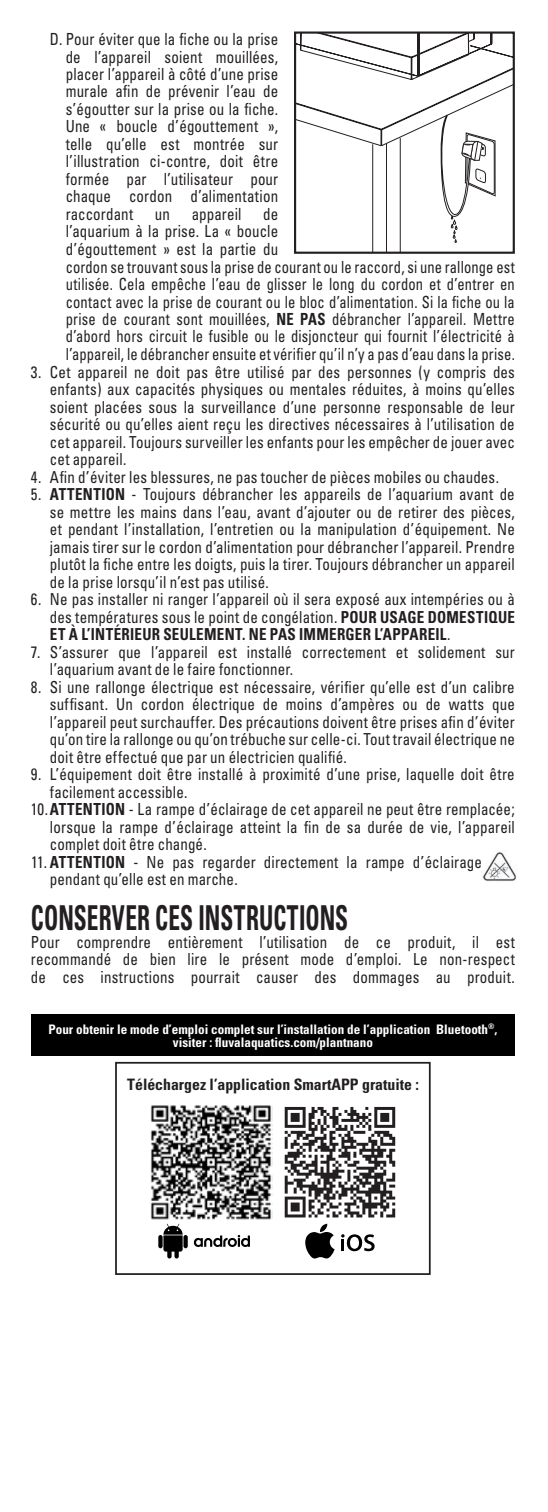
<style>
.page{position:relative;width:548px;height:1512px;background:#fff}
.page>*{position:absolute;margin:0;border:0;box-sizing:border-box;transform-origin:0 0}
.t1{font:700 condensed 34.3px "Univers";letter-spacing:.005em;color:#231f20;scale:.68 1}
.t2{font:condensed 16.62px/17.5px "Univers";letter-spacing:.01em;color:#231f20;text-align:justify;scale:.9 1}
.t3{font:condensed 16.45px/17.5px "Univers";letter-spacing:.01em;color:#231f20;text-align:justify;scale:.91 1}
.t4{font:700 condensed 15.75px "Univers";color:#231f20}
.t5{font:700 condensed 13.12px/13.1px "Univers";color:#fff;text-align:center}
.s1{font-weight:700}
.s2{font-size:16.45px}
.s3{font-size:16.62px}
</style>
<div class="page">
<hr style="left:399px;top:138px;width:1px;height:115px;background:#231f20">
<hr style="left:385px;top:144px;width:1px;height:109px;background:#231f20">
<hr style="left:372px;top:144px;width:1px;height:109px;background:#231f20">
<svg style="left:297px;top:35px;width:214px;height:208px"></svg>
<div style="left:294px;top:32px;width:220px;height:222px;border:2px solid #231f20"></div>
<div style="left:31px;top:1014px;width:483px;height:41px;background:#000"></div>
<div style="left:115px;top:1062px;width:315px;height:213px;border:2px solid #231f20"></div>
<img style="left:150px;top:1105px;width:122px;height:115px">
<svg style="left:284px;top:1107px;width:111px;height:110px"></svg>
<svg style="left:183px;top:1235px;width:4px;height:13px"></svg>
<svg style="left:158px;top:1235px;width:4px;height:13px"></svg>
<svg style="left:163px;top:1224px;width:19px;height:35px"></svg>
<svg style="left:194px;top:1235px;width:56px;height:12px"></svg>
<svg style="left:305px;top:1224px;width:29px;height:35px"></svg>
<svg style="left:341px;top:1234px;width:33px;height:17px"></svg>
<img style="left:482px;top:852px;width:34px;height:30px">
<p class="t2" style="left:66px;top:30px;width:237px;text-indent:-16px">D. Pour éviter que la fiche ou la prise de l’appareil soient mouillées, placer l’appareil à côté d’une prise murale afin de prévenir l’eau de s’égoutter sur la prise ou la fiche.<br>Une « boucle d’égouttement », telle qu’elle est montrée sur l’illustration ci-contre, doit être formée par l’utilisateur pour chaque cordon d’alimentation raccordant</p>
<p class="t2" style="left:66px;top:205px;width:500px;text-align:left;text-indent:197px">de<br>l’aquarium à la prise. La « boucle<br>d’égouttement » est la partie du<br>cordon se trouvant sous la prise de courant ou le raccord, si une rallonge est utilisée. Cela empêche l’eau de glisser le long du cordon et d’entrer en contact avec la prise de courant ou le bloc d’alimentation. Si la fiche ou la prise de courant sont mouillées, <span class="s1">NE PAS</span> débrancher l’appareil. Mettre d’abord hors circuit le fusible ou le disjoncteur qui fournit l’électricité à l’appareil, le débrancher ensuite et vérifier qu’il n’y a pas d’eau dans la prise<span class="s2">.</span></p>
<p class="t3" style="left:50px;top:363px;width:512px;text-indent:-19px">3. Cet appareil ne doit pas être utilisé par des personnes (y compris des enfants) aux capacités physiques ou mentales réduites, à moins qu’elles soient placées sous la surveillance d’une personne responsable de leur sécurité ou qu’elles aient reçu les directives nécessaires à l’utilisation de cet appareil. Toujours surveiller les enfants pour les empêcher de jouer avec cet appareil.</p>
<p class="t3" style="left:31px;top:468px;width:515px">4. Afin d’éviter les blessures, ne pas toucher de pièces mobiles ou chaudes.</p>
<p class="t3" style="left:50px;top:485px;width:512px;text-indent:-19px">5. <span class="s1">ATTENTION</span> - Toujours débrancher les appareils de l’aquarium avant de se mettre les mains dans l’eau, avant d’ajouter ou de retirer des pièces, et pendant l’installation, l’entretien ou la manipulation d’équipement. Ne jamais tirer sur le cordon d’alimentation pour débrancher l’appareil. Prendre plutôt la fiche entre les doigts, puis la tirer. Toujours débrancher un appareil de la prise lorsqu’il n’est pas utilisé.</p>
<p class="t3" style="left:50px;top:590px;width:512px;text-indent:-19px">6. Ne pas installer ni ranger l’appareil où il sera exposé aux intempéries ou à des températures sous le point de congélation. <span class="s1">POUR USAGE DOMESTIQUE ET À L’INTÉRIEUR SEULEMENT. NE PAS IMMERGER L’APPAREIL</span>.</p>
<p class="t3" style="left:50px;top:643px;width:512px;text-indent:-19px">7. S’assurer que l’appareil est installé correctement et solidement sur l’aquarium avant de le faire fonctionner.</p>
<p class="t3" style="left:50px;top:678px;width:512px;text-indent:-19px">8. Si une rallonge électrique est nécessaire, vérifier qu’elle est d’un calibre suffisant. Un cordon électrique de moins d’ampères ou de watts que l’appareil peut surchauffer. Des précautions doivent être prises afin d’éviter qu’on tire la rallonge ou qu’on trébuche sur celle-ci. Tout travail électrique ne doit être effectué que par un électricien qualifié.</p>
<p class="t3" style="left:50px;top:765px;width:512px;text-indent:-19px">9. L’équipement doit être installé à proximité d’une prise, laquelle doit être facilement accessible<span class="s3">.</span></p>
<p class="t2" style="left:50px;top:800px;width:517px;text-indent:-19px">10.<span class="s1">ATTENTION</span> - La rampe d’éclairage de cet appareil ne peut être remplacée; lorsque la rampe d’éclairage atteint la fin de sa durée de vie, l’appareil complet doit être changé.</p>
<p class="t2" style="left:50px;top:853px;width:481px;text-indent:-19px">11. <span class="s1">ATTENTION</span> - Ne pas regarder directement la rampe d’éclairage pendant qu’elle est en marche.</p>
<h1 class="t1" style="left:31px;top:897px;width:467px">CONSERVER CES INSTRUCTIONS</h1>
<p class="t2" style="left:31px;top:933px;width:538px">Pour comprendre entièrement l’utilisation de ce produit, il est recommandé de bien lire le présent mode d’emploi. Le non-respect de ces instructions pourrait causer des dommages au produit.</p>
<p class="t5" style="left:48px;top:1022px;width:450px">Pour obtenir le mode d’emploi complet sur l’installation de l’application Bluetooth<sup>®</sup>, visiter : fluvalaquatics.com/plantnano</p>
<p class="t4" style="left:127px;top:1075px;width:293px">Téléchargez l’application SmartAPP gratuite :</p>
<p class="t2" style="left:155px;top:205px;width:18px">un</p>
<p class="t2" style="left:191px;top:205px;width:57px">appareil</p>
</div>
